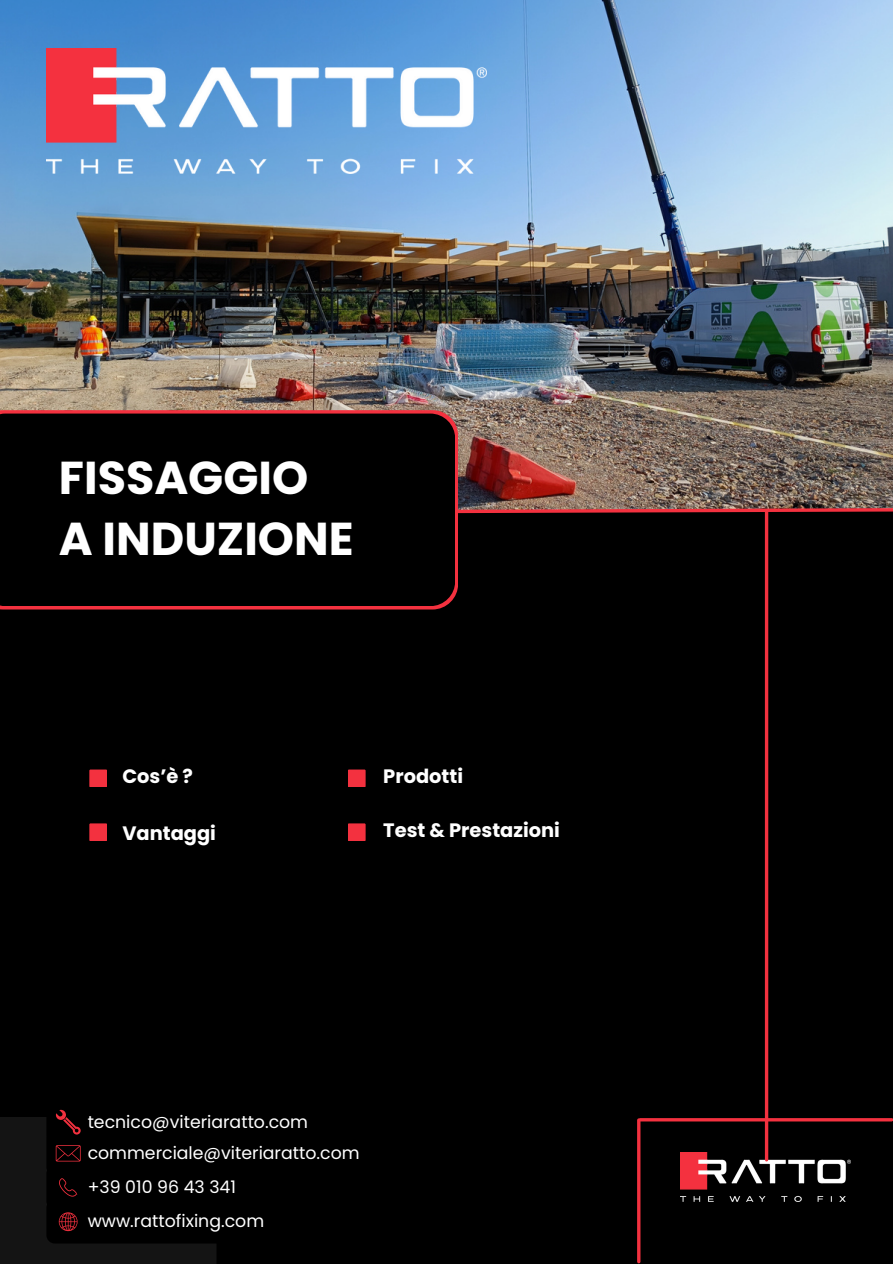
<style>
.page{position:relative;width:893px;height:1264px;background:#fff}
.page>*{position:absolute;margin:0;border:0;box-sizing:border-box;transform-origin:0 0}
.t1{font:700 46.05px/61.8px "Poppins";color:#fff}
.t2{font:700 19.35px "Poppins";color:#fff}
.t3{font:17.25px "Poppins";color:#fff}
</style>
<div class="page">
<div style="left:0;top:0;width:892px;height:1263px;background:#000"></div>
<img style="left:1px;top:0;width:891px;height:506px">
<svg style="left:0;top:410px;width:458px;height:199px;background:#e73440"></svg>
<img style="left:455px;top:506px;width:437px;height:9px">
<svg style="left:0;top:413px;width:455px;height:193px"></svg>
<hr style="left:640px;top:1118px;width:251px;height:3px;background:#f3313f">
<img style="left:681px;top:1152px;width:169px;height:49px">
<img style="left:46px;top:48px;width:440px;height:125px">
<svg style="left:764px;top:511px;width:4px;height:648px;background:#bc2530"></svg>
<hr style="left:637px;top:1119px;width:3px;height:142px;background:#f3313f">
<div style="left:348px;top:769px;width:17px;height:18px;background:#f3313f"></div>
<div style="left:89px;top:823px;width:18px;height:18px;background:#f3313f"></div>
<div style="left:348px;top:823px;width:17px;height:18px;background:#f3313f"></div>
<div style="left:89px;top:769px;width:18px;height:18px;background:#f3313f"></div>
<div style="left:0;top:1116px;width:216px;height:147px;background:#141414"></div>
<div style="left:46px;top:1131px;width:292px;height:44px;background:#000;border-radius:8px"></div>
<div style="left:46px;top:1165px;width:292px;height:44px;background:#000;border-radius:8px"></div>
<div style="left:46px;top:1199px;width:292px;height:44px;background:#000;border-radius:8px"></div>
<svg style="left:56px;top:1145px;width:24px;height:16px"></svg>
<svg style="left:59px;top:1178px;width:18px;height:18px"></svg>
<svg style="left:59px;top:1212px;width:19px;height:19px"></svg>
<div style="left:46px;top:1099px;width:292px;height:44px;background:#000;border-radius:8px"></div>
<svg style="left:56px;top:1109px;width:24px;height:25px"></svg>
<p class="t1" style="left:59px;top:446px;width:296px">FISSAGGIO<br>A INDUZIONE</p>
<h2 class="t2" style="left:122px;top:763px;width:72px">Cos’è ?</h2>
<h2 class="t2" style="left:383px;top:763px;width:81px">Prodotti</h2>
<h2 class="t2" style="left:122px;top:819px;width:95px">Vantaggi</h2>
<h2 class="t2" style="left:383px;top:817px;width:178px">Test &amp; Prestazioni</h2>
<p class="t3" style="left:88px;top:1109px;width:222px">tecnico@viteriaratto.com</p>
<h1 class="t3" style="left:88px;top:1140px;width:273px">commerciale@viteriaratto.com</h1>
<p class="t3" style="left:88px;top:1174px;width:150px">+39 010 96 43 341</p>
<p class="t3" style="left:88px;top:1208px;width:178px">www.rattofixing.com</p>
</div>
